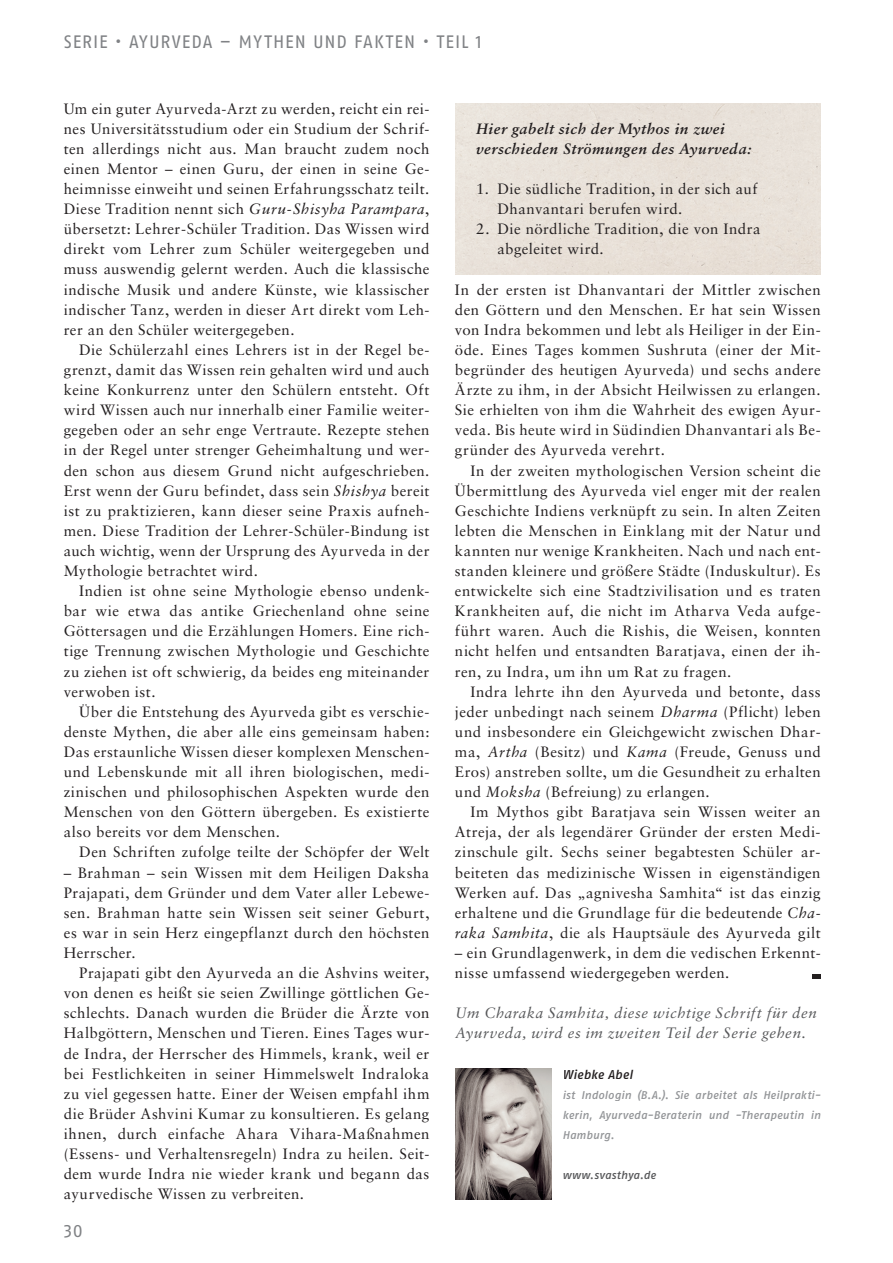
<style>
.page{position:relative;width:893px;height:1263px;background:#fff}
.page>*{position:absolute;margin:0;border:0;box-sizing:border-box;transform-origin:0 0}
.t1{font:18px "Fago OT";letter-spacing:.05em;color:#808285}
.t2{font:15px/20.1px "Sabon LT Std";letter-spacing:.03em;color:#231f20;text-align:justify}
.t3{font:italic 15px/20.1px "Sabon LT Std";letter-spacing:.04em;color:#57585a}
.t4{font:italic 700 15px/20.1px "Sabon LT Std";letter-spacing:.035em;color:#231f20}
.t5{font:italic 500 12.75px "Fago OT";letter-spacing:.01em;color:#231f20}
.t6{font:italic 500 11.25px/20.1px "Fago OT";letter-spacing:.015em;color:#939598;text-align:justify}
.t7{font:italic 500 11.25px "Fago OT";letter-spacing:.02em;color:#57585a}
.s1{font-style:italic}
</style>
<div class="page">
<div style="left:455px;top:103px;width:366px;height:171px;background:#e8e1d9"></div>
<img style="left:455px;top:1068px;width:97px;height:131px">
<svg style="left:812px;top:974px;width:9px;height:4px"></svg>
<p class="t1" style="left:64px;top:31px;width:419px">SERIE • AYURVEDA – MYTHEN UND FAKTEN • TEIL 1</p>
<p class="t2" style="left:64px;top:98px;width:367px">Um ein guter Ayurveda-Arzt zu werden, reicht ein rei&shy;nes Universitätsstudium oder ein Studium der Schrif&shy;ten allerdings nicht aus. Man braucht zudem noch einen Mentor – einen Guru, der einen in seine Ge&shy;heimnisse einweiht und seinen Erfahrungsschatz teilt.<br>Diese Tradition nennt sich <span class="s1">Guru-Shisyha Parampara</span>, übersetzt: Lehrer-Schüler Tradition. Das Wissen wird direkt vom Lehrer zum Schüler weitergegeben und muss auswendig gelernt werden. Auch die klassische indische Musik und andere Künste, wie klassischer indischer Tanz, werden in dieser Art direkt vom Leh&shy;rer an den Schüler weitergegeben.</p>
<p class="t2" style="left:64px;top:339px;width:367px;text-indent:15px">Die Schülerzahl eines Lehrers ist in der Regel be&shy;grenzt, damit das Wissen rein gehalten wird und auch keine Konkurrenz unter den Schülern entsteht. Oft wird Wissen auch nur innerhalb einer Familie weiter&shy;gegeben oder an sehr enge Vertraute. Rezepte stehen in der Regel unter strenger Geheimhaltung und wer&shy;den schon aus diesem Grund nicht aufgeschrieben.<br>Erst wenn der Guru befindet, dass sein <span class="s1">Shishya</span> bereit ist zu praktizieren, kann dieser seine Praxis aufneh&shy;men. Diese Tradition der Lehrer-Schüler-Bindung ist auch wichtig, wenn der Ursprung des Ayurveda in der Mythologie betrachtet wird.</p>
<p class="t2" style="left:64px;top:581px;width:367px;text-indent:15px">Indien ist ohne seine Mythologie ebenso undenk&shy;bar wie etwa das antike Griechenland ohne seine Göttersagen und die Erzählungen Homers. Eine rich&shy;tige Trennung zwischen Mythologie und Geschichte zu ziehen ist oft schwierig, da beides eng miteinander verwoben ist.</p>
<p class="t2" style="left:64px;top:701px;width:367px;text-indent:15px">Über die Entstehung des Ayurveda gibt es verschie&shy;denste Mythen, die aber alle eins gemeinsam haben:<br>Das erstaunliche Wissen dieser komplexen Menschen&shy;und Lebenskunde mit all ihren biologischen, medi&shy;zinischen und philosophischen Aspekten wurde den Menschen von den Göttern übergeben. Es existierte also bereits vor dem Menschen.</p>
<p class="t2" style="left:79px;top:842px;width:352px">Den Schriften zufolge teilte der Schöpfer der Welt</p>
<p class="t2" style="left:64px;top:862px;width:367px">– Brahman – sein Wissen mit dem Heiligen Daksha Prajapati, dem Gründer und dem Vater aller Lebewe&shy;sen. Brahman hatte sein Wissen seit seiner Geburt, es war in sein Herz eingepflanzt durch den höchsten Herrscher.</p>
<p class="t2" style="left:64px;top:963px;width:367px;text-indent:15px">Prajapati gibt den Ayurveda an die Ashvins weiter, von denen es heißt sie seien Zwillinge göttlichen Ge&shy;schlechts. Danach wurden die Brüder die Ärzte von Halbgöttern, Menschen und Tieren. Eines Tages wur&shy;de Indra, der Herrscher des Himmels, krank, weil er bei Festlichkeiten in seiner Himmelswelt Indraloka zu viel gegessen hatte. Einer der Weisen empfahl ihm die Brüder Ashvini Kumar zu konsultieren. Es gelang ihnen, durch einfache Ahara Vihara-Maßnahmen (Essens- und Verhaltensregeln) Indra zu heilen. Seit&shy;dem wurde Indra nie wieder krank und begann das ayurvedische Wissen zu verbreiten.</p>
<p class="t1" style="left:64px;top:1220px;width:21px">30</p>
<p class="t4" style="left:476px;top:118px;width:277px">Hier gabelt sich der Mythos in zwei verschieden Strömungen des Ayurveda:</p>
<p class="t2" style="left:497px;top:179px;width:261px;text-indent:-21px">1. Die südliche Tradition, in der sich auf<br>Dhanvantari berufen wird.</p>
<p class="t2" style="left:497px;top:219px;width:265px;text-indent:-21px">2. Die nördliche Tradition, die von Indra abgeleitet wird.</p>
<p class="t2" style="left:455px;top:279px;width:367px">In der ersten ist Dhanvantari der Mittler zwischen den Göttern und den Menschen. Er hat sein Wissen von Indra bekommen und lebt als Heiliger in der Ein&shy;öde. Eines Tages kommen Sushruta (einer der Mit&shy;begründer des heutigen Ayurveda) und sechs andere Ärzte zu ihm, in der Absicht Heilwissen zu erlangen.<br>Sie erhielten von ihm die Wahrheit des ewigen Ayur&shy;veda. Bis heute wird in Südindien Dhanvantari als Be&shy;gründer des Ayurveda verehrt.</p>
<p class="t2" style="left:455px;top:460px;width:367px;text-indent:15px">In der zweiten mythologischen Version scheint die Übermittlung des Ayurveda viel enger mit der realen Geschichte Indiens verknüpft zu sein. In alten Zeiten lebten die Menschen in Einklang mit der Natur und kannten nur wenige Krankheiten. Nach und nach ent&shy;standen kleinere und größere Städte (Induskultur). Es entwickelte sich eine Stadtzivilisation und es traten Krankheiten auf, die nicht im Atharva Veda aufge&shy;führt waren. Auch die Rishis, die Weisen, konnten nicht helfen und entsandten Baratjava, einen der ih&shy;ren, zu Indra, um ihn um Rat zu fragen.</p>
<p class="t2" style="left:455px;top:681px;width:367px;text-indent:15px">Indra lehrte ihn den Ayurveda und betonte, dass jeder unbedingt nach seinem <span class="s1">Dharma</span> (Pflicht) leben und insbesondere ein Gleichgewicht zwischen Dhar&shy;ma, <span class="s1">Artha</span> (Besitz) und <span class="s1">Kama</span> (Freude, Genuss und Eros) anstreben sollte, um die Gesundheit zu erhalten und <span class="s1">Moksha</span> (Befreiung) zu erlangen.</p>
<p class="t2" style="left:455px;top:802px;width:367px;text-indent:15px">Im Mythos gibt Baratjava sein Wissen weiter an Atreja, der als legendärer Gründer der ersten Medi&shy;zinschule gilt. Sechs seiner begabtesten Schüler ar&shy;beiteten das medizinische Wissen in eigenständigen Werken auf. Das „agnivesha Samhita“ ist das einzig erhaltene und die Grundlage für die bedeutende <span class="s1">Cha&shy;raka Samhita</span>, die als Hauptsäule des Ayurveda gilt</p>
<p class="t2" style="left:455px;top:942px;width:367px">– ein Grundlagenwerk, in dem die vedischen Erkennt&shy;nisse umfassend wiedergegeben werden.</p>
<p class="t3" style="left:455px;top:1003px;width:363px">Um Charaka Samhita, diese wichtige Schrift für den<br>Ayurveda, wird es im zweiten Teil der Serie gehen.</p>
<p class="t5" style="left:562px;top:1066px;width:72px">Wiebke Abel</p>
<p class="t6" style="left:562px;top:1085px;width:260px">ist Indologin (B.A.). Sie arbeitet als Heilprakti&shy;kerin, Ayurveda-Beraterin und -Therapeutin in Hamburg.</p>
<p class="t7" style="left:562px;top:1168px;width:95px">www.svasthya.de</p>
</div>
